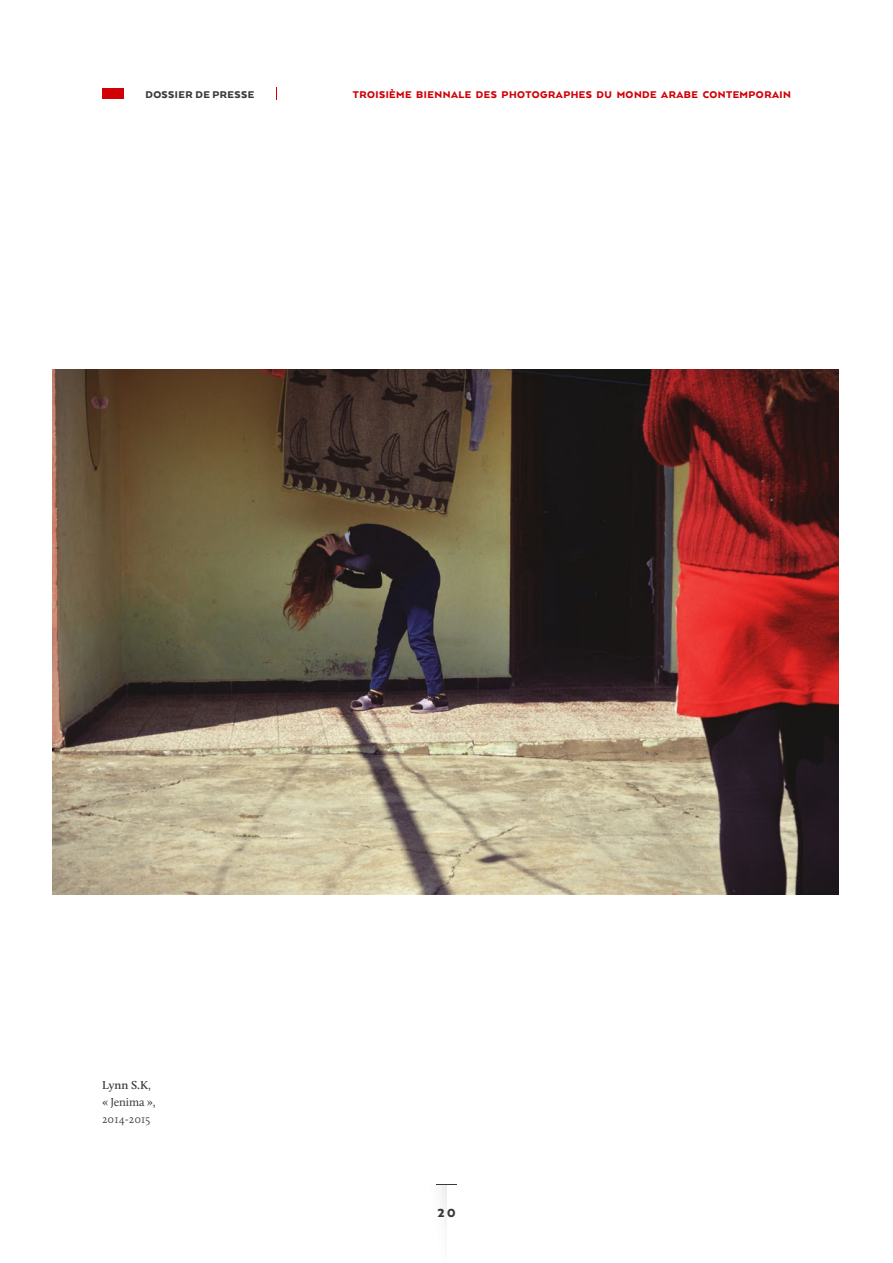
<style>
.page{position:relative;width:893px;height:1263px;background:#fff}
.page>*{position:absolute;margin:0;border:0;box-sizing:border-box;transform-origin:0 0}
.t1{font:900 13.5px "Arquitecta";color:#3a3a39}
.t2{font:12px/17px "Calluna";letter-spacing:-.015em;color:#3a3a39}
.t3{font:300 12px "Calluna";color:#3a3a39}
.t4{font:900 11.25px "Arquitecta";letter-spacing:.04em;color:#d10007}
.t5{font:900 11.25px "Arquitecta";letter-spacing:.04em;color:#3a3a39}
.s1{font-weight:600}
</style>
<div class="page">
<div style="left:102px;top:88px;width:21px;height:11px;background:#d10007"></div>
<svg style="left:436px;top:1184px;width:21px;height:1px"></svg>
<img style="left:53px;top:369px;width:786px;height:525px">
<p class="t5" style="left:145px;top:87px;width:110px">DOSSIER DE PRESSE</p>
<p class="t4" style="left:353px;top:87px;width:440px">TROISIÈME BIENNALE DES PHOTOGRAPHES DU MONDE ARABE CONTEMPORAIN</p>
<p class="t2" style="left:102px;top:1076px;width:55px"><span class="s1">Lynn S.K</span>, « Jenima »,</p>
<p class="t3" style="left:102px;top:1112px;width:50px">2014-2015</p>
<p class="t1" style="left:437px;top:1204px;width:20px">20</p>
</div>
